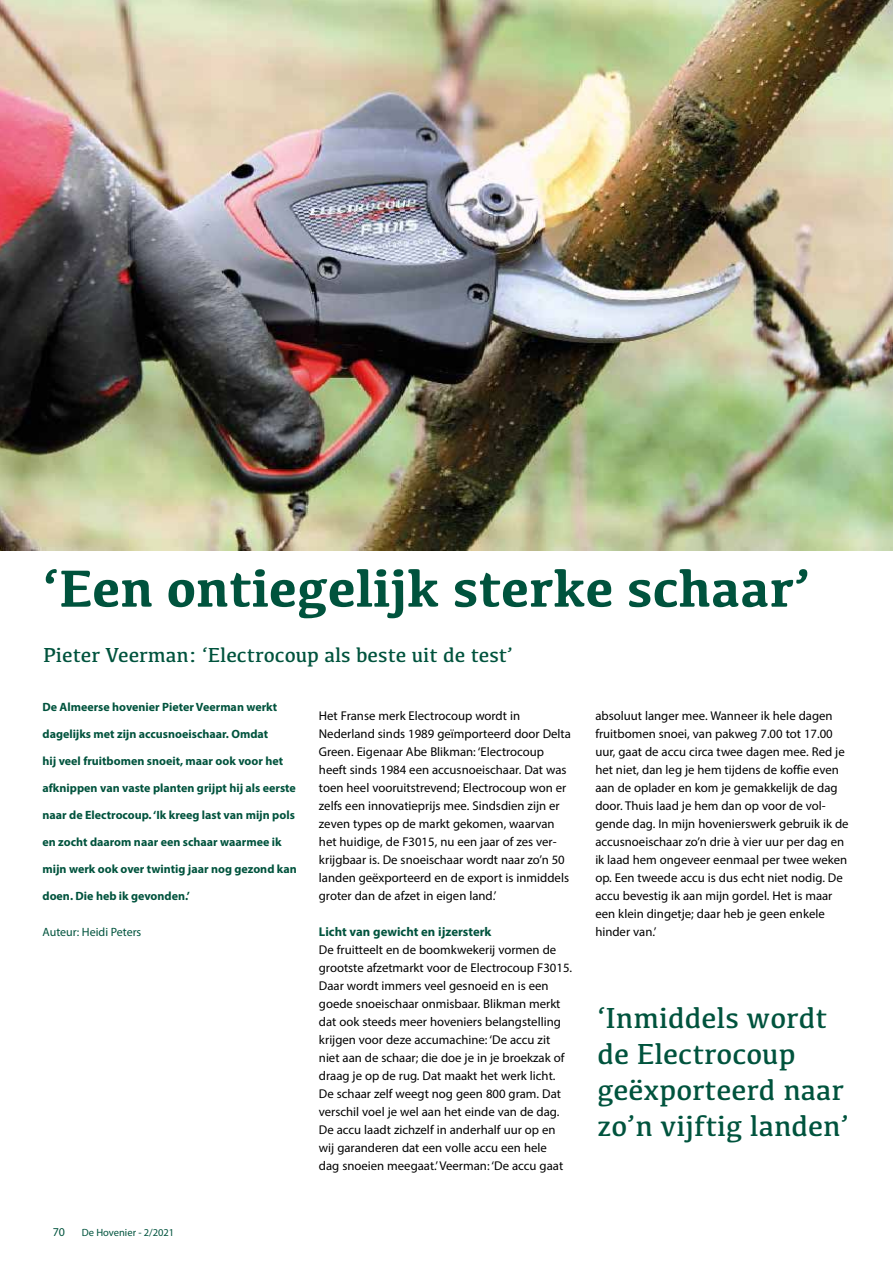
<style>
.page{position:relative;width:893px;height:1263px;background:#fff}
.page>*{position:absolute;margin:0;border:0;box-sizing:border-box;transform-origin:0 0}
.t1{font:700 54px "Kefa";color:#00533d}
.t2{font:30px/36px "Kefa";color:#00533d}
.t3{font:21px "Kefa";color:#00533d}
.t4{font:12.75px/18px "Myriad Pro";color:#000}
.t5{font:700 12.75px "Myriad Pro";color:#00533d}
.t6{font:700 12px "Myriad Pro";color:#00533d}
.t7{font:12px "Myriad Pro";color:#00533d}
.t8{font:10.5px "Myriad Pro";color:#00533d}
</style>
<div class="page">
<img style="left:0;top:0;width:893px;height:550px">
<h1 class="t1" style="left:43px;top:552px;width:769px">‘Een ontiegelijk sterke schaar’</h1>
<h3 class="t3" style="left:43px;top:642px;width:471px">Pieter Veerman: ‘Electrocoup als beste uit de test’</h3>
<p class="t6" style="left:43px;top:699px;width:236px">De Almeerse hovenier Pieter Veerman werkt</p>
<p class="t6" style="left:43px;top:726px;width:227px">dagelijks met zijn accusnoeischaar. Omdat</p>
<p class="t6" style="left:43px;top:753px;width:242px">hij veel fruitbomen snoeit, maar ook voor het</p>
<p class="t6" style="left:43px;top:780px;width:255px">afknippen van vaste planten grijpt hij als eerste</p>
<p class="t6" style="left:43px;top:807px;width:254px">naar de Electrocoup. ‘Ik kreeg last van mijn pols</p>
<p class="t6" style="left:43px;top:834px;width:241px">en zocht daarom naar een schaar waarmee ik</p>
<p class="t6" style="left:43px;top:861px;width:256px">mijn werk ook over twintig jaar nog gezond kan</p>
<p class="t6" style="left:43px;top:888px;width:149px">doen. Die heb ik gevonden.’</p>
<p class="t7" style="left:43px;top:925px;width:100px">Auteur: Heidi Peters</p>
<p class="t4" style="left:319px;top:707px;width:254px">Het Franse merk Electrocoup wordt in Nederland sinds 1989 geïmporteerd door Delta Green. Eigenaar Abe Blikman: ‘Electrocoup heeft sinds 1984 een accusnoeischaar. Dat was toen heel vooruitstrevend; Electrocoup won er zelfs een innovatieprijs mee. Sindsdien zijn er zeven types op de markt gekomen, waarvan het huidige, de F3015, nu een jaar of zes ver&shy;krijgbaar is. De snoeischaar wordt naar zo’n 50 landen geëxporteerd en de export is inmiddels groter dan de afzet in eigen land.’</p>
<p class="t5" style="left:319px;top:923px;width:174px">Licht van gewicht en ijzersterk</p>
<p class="t4" style="left:319px;top:941px;width:255px">De fruitteelt en de boomkwekerij vormen de grootste afzetmarkt voor de Electrocoup F3015.<br>Daar wordt immers veel gesnoeid en is een goede snoeischaar onmisbaar. Blikman merkt dat ook steeds meer hoveniers belangstelling krijgen voor deze accumachine: ‘De accu zit niet aan de schaar; die doe je in je broekzak of draag je op de rug. Dat maakt het werk licht.<br>De schaar zelf weegt nog geen 800 gram. Dat verschil voel je wel aan het einde van de dag.<br>De accu laadt zichzelf in anderhalf uur op en wij garanderen dat een volle accu een hele<br>dag snoeien meegaat.’ Veerman: ‘De accu gaat</p>
<p class="t7" style="left:53px;top:1224px;width:14px">70</p>
<p class="t8" style="left:82px;top:1226px;width:94px">De Hovenier - 2/2021</p>
<p class="t4" style="left:595px;top:707px;width:255px">absoluut langer mee. Wanneer ik hele dagen fruitbomen snoei, van pakweg 7.00 tot 17.00 uur, gaat de accu circa twee dagen mee. Red je het niet, dan leg je hem tijdens de koffie even aan de oplader en kom je gemakkelijk de dag door. Thuis laad je hem dan op voor de vol&shy;gende dag. In mijn hovenierswerk gebruik ik de accusnoeischaar zo’n drie à vier uur per dag en ik laad hem ongeveer eenmaal per twee weken op. Een tweede accu is dus echt niet nodig. De accu bevestig ik aan mijn gordel. Het is maar een klein dingetje; daar heb je geen enkele hinder van.’</p>
<h2 class="t2" style="left:597px;top:999px;width:253px">‘Inmiddels wordt de Electrocoup geëxporteerd naar zo’n vijftig landen’</h2>
</div>
